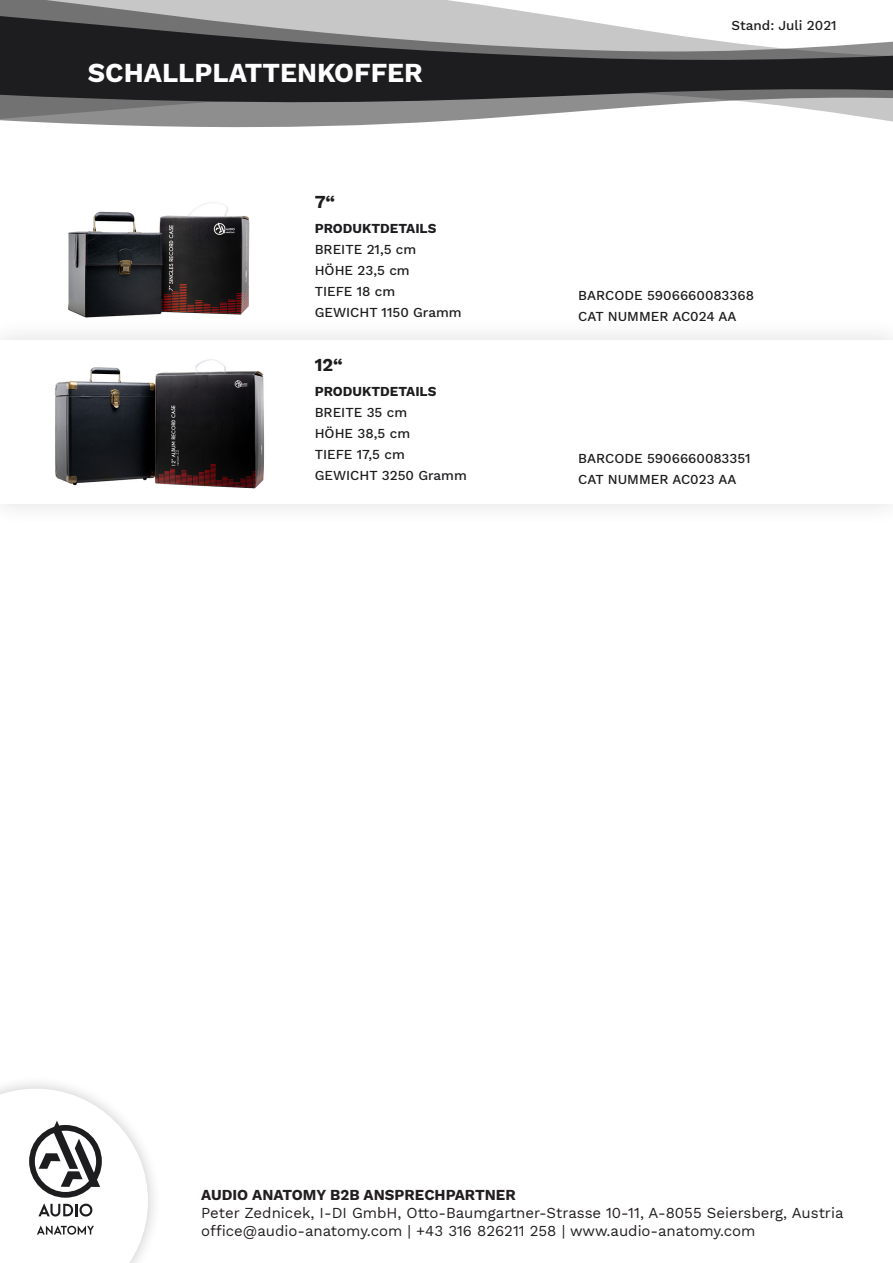
<style>
.page{position:relative;width:893px;height:1263px;background:#fff}
.page>*{position:absolute;margin:0;border:0;box-sizing:border-box;transform-origin:0 0}
.t1{font:700 27px "Work Sans";color:#fff}
.t2{font:700 18px "Work Sans";color:#1d1d1f}
.t3{font:15px/18px "Work Sans";color:#231f20}
.t4{font:700 15px "Work Sans";color:#231f20}
.t5{font:500 13.5px/21px "Work Sans";color:#1d1d1f}
.t6{font:700 13.5px "Work Sans";color:#1d1d1f}
</style>
<div class="page">
<svg style="left:0;top:0;width:507px;height:9px;fill:#c7c7c7"></svg>
<svg style="left:0;top:9px;width:893px;height:39px"></svg>
<svg style="left:0;top:48px;width:893px;height:80px;fill:#1d1d1f"></svg>
<div style="left:0;top:317px;width:893px;height:210px;background:#fafafa"></div>
<div style="left:0;top:340px;width:893px;height:163px;background:#fff"></div>
<img style="left:68px;top:202px;width:182px;height:116px">
<img style="left:55px;top:359px;width:209px;height:130px">
<div style="left:0;top:1075px;width:162px;height:188px;background:#231f20;opacity:.25"></div>
<svg style="left:0;top:1089px;width:148px;height:174px"></svg>
<h1 class="t1" style="left:88px;top:53px;width:337px">SCHALLPLATTENKOFFER</h1>
<h2 class="t2" style="left:315px;top:188px;width:22px">7“</h2>
<p class="t6" style="left:315px;top:218px;width:123px">PRODUKTDETAILS</p>
<p class="t5" style="left:315px;top:238px;width:149px">BREITE 21,5 cm<br>HÖHE 23,5 cm<br>TIEFE 18 cm<br>GEWICHT 1150 Gramm</p>
<h2 class="t2" style="left:315px;top:351px;width:30px">12“</h2>
<p class="t6" style="left:315px;top:381px;width:123px">PRODUKTDETAILS</p>
<p class="t5" style="left:315px;top:401px;width:154px">BREITE 35 cm<br>HÖHE 38,5 cm<br>TIEFE 17,5 cm<br>GEWICHT 3250 Gramm</p>
<p class="t5" style="left:731px;top:14px;width:107px">Stand: Juli 2021</p>
<p class="t5" style="left:578px;top:285px;width:177px">BARCODE 5906660083368<br>CAT NUMMER AC024 AA</p>
<p class="t5" style="left:578px;top:447px;width:174px">BARCODE 5906660083351<br>CAT NUMMER AC023 AA</p>
<p class="t4" style="left:201px;top:1184px;width:316px">AUDIO ANATOMY B2B ANSPRECHPARTNER</p>
<p class="t3" style="left:201px;top:1204px;width:644px">Peter Zednicek, I-DI GmbH, Otto-Baumgartner-Strasse 10-11, A-8055 Seiersberg, Austria office@audio-anatomy.com | +43 316 826211 258 | www.audio-anatomy.com</p>
</div>
